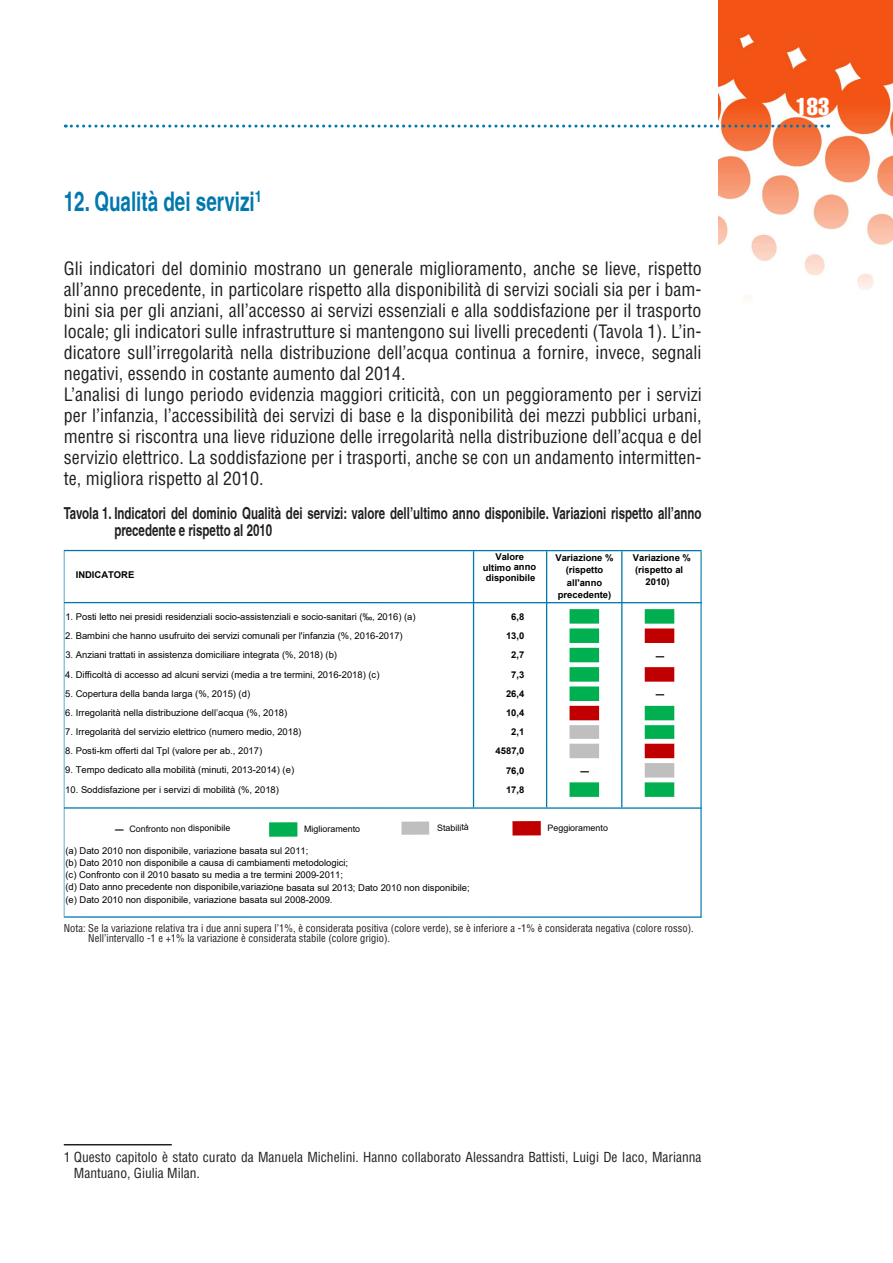
<style>
.page{position:relative;width:893px;height:1263px;background:#fff}
.page>*{position:absolute;margin:0;border:0;box-sizing:border-box;transform-origin:0 0}
.t1{font:700 condensed 27px "Helvetica";color:#0078ae;scale:.85 1}
.t2{font:24px "Helvetica LT Std Comp";color:#fff}
.t3{font:condensed 18px/21px "Helvetica LT Std";color:#231f20}
.t4{font:700 condensed 16.5px/16.5px "Helvetica";color:#231f20;scale:.85 1}
.t5{font:16.05px "Arial";color:#000}
.t6{font:condensed 13.5px/16.2px "Helvetica LT Std";color:#231f20}
.t7{font:condensed 10.5px/10.5px "Helvetica LT Std";color:#231f20}
.t8{font:9.3px/12.3px "Arial";color:#000}
.t9{font:700 9.3px/12.5px "Arial";color:#000;text-align:center}
.t10{font:8.85px "Arial";letter-spacing:-.005em;color:#000}
.s1{font-size:15.3px}
</style>
<div class="page">
<img style="left:719px;top:0;width:174px;height:299px">
<svg style="left:65px;top:125px;width:764px;height:3px"></svg>
<hr style="left:64px;top:1144px;width:108px;height:1px;background:#231f20">
<div style="left:570px;top:609px;width:29px;height:15px;background:#00b050"></div>
<div style="left:645px;top:609px;width:29px;height:15px;background:#00b050"></div>
<div style="left:569px;top:628px;width:30px;height:15px;background:#00b050"></div>
<div style="left:645px;top:628px;width:29px;height:15px;background:#c00000"></div>
<div style="left:569px;top:648px;width:30px;height:14px;background:#00b050"></div>
<div style="left:569px;top:667px;width:30px;height:15px;background:#00b050"></div>
<div style="left:645px;top:667px;width:29px;height:15px;background:#c00000"></div>
<div style="left:569px;top:686px;width:30px;height:15px;background:#00b050"></div>
<div style="left:569px;top:706px;width:30px;height:14px;background:#c00000"></div>
<div style="left:645px;top:706px;width:29px;height:14px;background:#00b050"></div>
<div style="left:569px;top:725px;width:30px;height:14px;background:#bfbfbf"></div>
<div style="left:645px;top:725px;width:29px;height:14px;background:#00b050"></div>
<div style="left:569px;top:744px;width:30px;height:14px;background:#bfbfbf"></div>
<div style="left:645px;top:744px;width:29px;height:14px;background:#c00000"></div>
<div style="left:645px;top:763px;width:29px;height:14px;background:#bfbfbf"></div>
<div style="left:569px;top:782px;width:30px;height:15px;background:#00b050"></div>
<div style="left:645px;top:782px;width:29px;height:15px;background:#00b050"></div>
<hr style="left:64px;top:550px;width:1px;height:366px;background:#0078ae">
<hr style="left:473px;top:551px;width:1px;height:256px;background:#0078ae">
<hr style="left:546px;top:551px;width:1px;height:256px;background:#0078ae">
<hr style="left:621px;top:551px;width:1px;height:256px;background:#0078ae">
<hr style="left:700px;top:551px;width:2px;height:367px;background:#0078ae">
<hr style="left:64px;top:550px;width:638px;height:1px;background:#0078ae">
<hr style="left:64px;top:602px;width:638px;height:1px;background:#0078ae">
<hr style="left:64px;top:807px;width:638px;height:2px;background:#0078ae">
<div style="left:401px;top:821px;width:28px;height:14px;background:#bfbfbf"></div>
<div style="left:269px;top:822px;width:28px;height:15px;background:#00b050"></div>
<div style="left:512px;top:821px;width:29px;height:14px;background:#c00000"></div>
<hr style="left:64px;top:916px;width:637px;height:2px;background:#0078ae">
<h1 class="t1" style="left:64px;top:185px;width:235px">12. Qualità dei servizi<sup>1</sup></h1>
<p class="t3" style="left:64px;top:258px;width:639px">Gli indicatori del dominio mostrano un generale miglioramento, anche se lieve, rispetto all’anno precedente, in particolare rispetto alla disponibilità di servizi sociali sia per i bam&shy;bini sia per gli anziani, all’accesso ai servizi essenziali e alla soddisfazione per il trasporto locale; gli indicatori sulle infrastrutture si mantengono sui livelli precedenti (Tavola 1). L’in&shy;dicatore sull’irregolarità nella distribuzione dell’acqua continua a fornire, invece, segnali negativi, essendo in costante aumento dal 2014.<br>L’analisi di lungo periodo evidenzia maggiori criticità, con un peggioramento per i servizi per l’infanzia, l’accessibilità dei servizi di base e la disponibilità dei mezzi pubblici urbani, mentre si riscontra una lieve riduzione delle irregolarità nella distribuzione dell’acqua e del servizio elettrico. La soddisfazione per i trasporti, anche se con un andamento intermitten&shy;te, migliora rispetto al 2010.</p>
<h3 class="t4" style="left:114px;top:505px;width:692px;text-indent:-51px">Tavola 1. Indicatori del dominio Qualità dei servizi: valore dell’ultimo anno disponibile. Variazioni rispetto all’anno precedente e rispetto al 2010</h3>
<p class="t9" style="left:76px;top:568px;width:60px">INDICATORE</p>
<p class="t9" style="left:495px;top:551px;width:30px">Valore</p>
<p class="t9" style="left:486px;top:572px;width:51px">disponibile</p>
<p class="t9" style="left:483px;top:561px;width:55px">ultimo anno</p>
<p class="t9" style="left:555px;top:551px;width:60px">Variazione % (rispetto all'anno precedente)</p>
<p class="t9" style="left:633px;top:552px;width:60px;text-align:left">Variazione % (rispetto al</p>
<p class="t9" style="left:645px;top:575px;width:26px">2010)</p>
<p class="t8" style="left:65px;top:610px;width:352px">1. Posti letto nei presidi residenziali socio-assistenziali e socio-sanitari (‰, 2016) (a)</p>
<p class="t9" style="left:511px;top:610px;width:15px">6,8</p>
<p class="t8" style="left:65px;top:629px;width:339px">2. Bambini che hanno usufruito dei servizi comunali per l'infanzia (%, 2016-2017)</p>
<p class="t9" style="left:506px;top:629px;width:20px">13,0</p>
<p class="t8" style="left:65px;top:649px;width:273px">3. Anziani trattati in assistenza domiciliare integrata (%, 2018) (b)</p>
<p class="t9" style="left:511px;top:649px;width:15px">2,7</p>
<h3 class="t5" style="left:655px;top:644px;width:11px">–</h3>
<p class="t8" style="left:65px;top:668px;width:316px">4. Difficoltà di accesso ad alcuni servizi (media a tre termini, 2016-2018) (c)</p>
<p class="t9" style="left:511px;top:668px;width:15px">7,3</p>
<p class="t8" style="left:65px;top:687px;width:186px">5. Copertura della banda larga (%, 2015) (d)</p>
<p class="t9" style="left:506px;top:687px;width:20px">26,4</p>
<h3 class="t5" style="left:655px;top:683px;width:11px">–</h3>
<p class="t8" style="left:65px;top:707px;width:224px">6. Irregolarità nella distribuzione dell’acqua (%, 2018)</p>
<p class="t9" style="left:506px;top:707px;width:20px">10,4</p>
<p class="t8" style="left:65px;top:726px;width:238px">7. Irregolarità del servizio elettrico (numero medio, 2018)</p>
<p class="t9" style="left:511px;top:726px;width:15px">2,1</p>
<p class="t8" style="left:65px;top:745px;width:198px">8. Posti-km offerti dal Tpl (valore per ab., 2017)</p>
<p class="t9" style="left:496px;top:745px;width:30px">4587,0</p>
<p class="t8" style="left:65px;top:764px;width:230px">9. Tempo dedicato alla mobilità (minuti, 2013-2014) (e)</p>
<p class="t9" style="left:506px;top:764px;width:20px">76,0</p>
<h3 class="t5" style="left:580px;top:759px;width:11px">–</h3>
<p class="t8" style="left:65px;top:783px;width:215px">10. Soddisfazione per i servizi di mobilità (%, 2018)</p>
<p class="t9" style="left:506px;top:783px;width:20px">17,8</p>
<p class="t10" style="left:115px;top:822px;width:117px"><span class="s1">–</span> Confronto non disponibile</p>
<p class="t10" style="left:304px;top:823px;width:58px">Miglioramento</p>
<p class="t10" style="left:437px;top:821px;width:33px">Stabilità</p>
<p class="t10" style="left:547px;top:822px;width:62px">Peggioramento</p>
<p class="t8" style="left:65px;top:844px;width:406px">(a) Dato 2010 non disponibile, variazione basata sul 2011;<br>(b) Dato 2010 non disponibile a causa di cambiamenti metodologici;<br>(c) Confronto con il 2010 basato su media a tre termini 2009-2011;<br>(d) Dato anno precedente non disponibile,variazione basata sul 2013; Dato 2010 non disponibile; (e) Dato 2010 non disponibile, variazione basata sul 2008-2009.</p>
<p class="t7" style="left:88px;top:922px;width:607px;text-indent:-24px">Nota: Se la variazione relativa tra i due anni supera l’1%, è considerata positiva (colore verde), se è inferiore a -1% è considerata negativa (colore rosso).<br>Nell’intervallo -1 e +1% la variazione è considerata stabile (colore grigio).</p>
<h3 class="t6" style="left:74px;top:1149px;width:629px;text-indent:-10px">1 Questo capitolo è stato curato da Manuela Michelini. Hanno collaborato Alessandra Battisti, Luigi De Iaco, Marianna<br>Mantuano, Giulia Milan.</h3>
<h2 class="t2" style="left:796px;top:91px;width:35px">183</h2>
</div>
